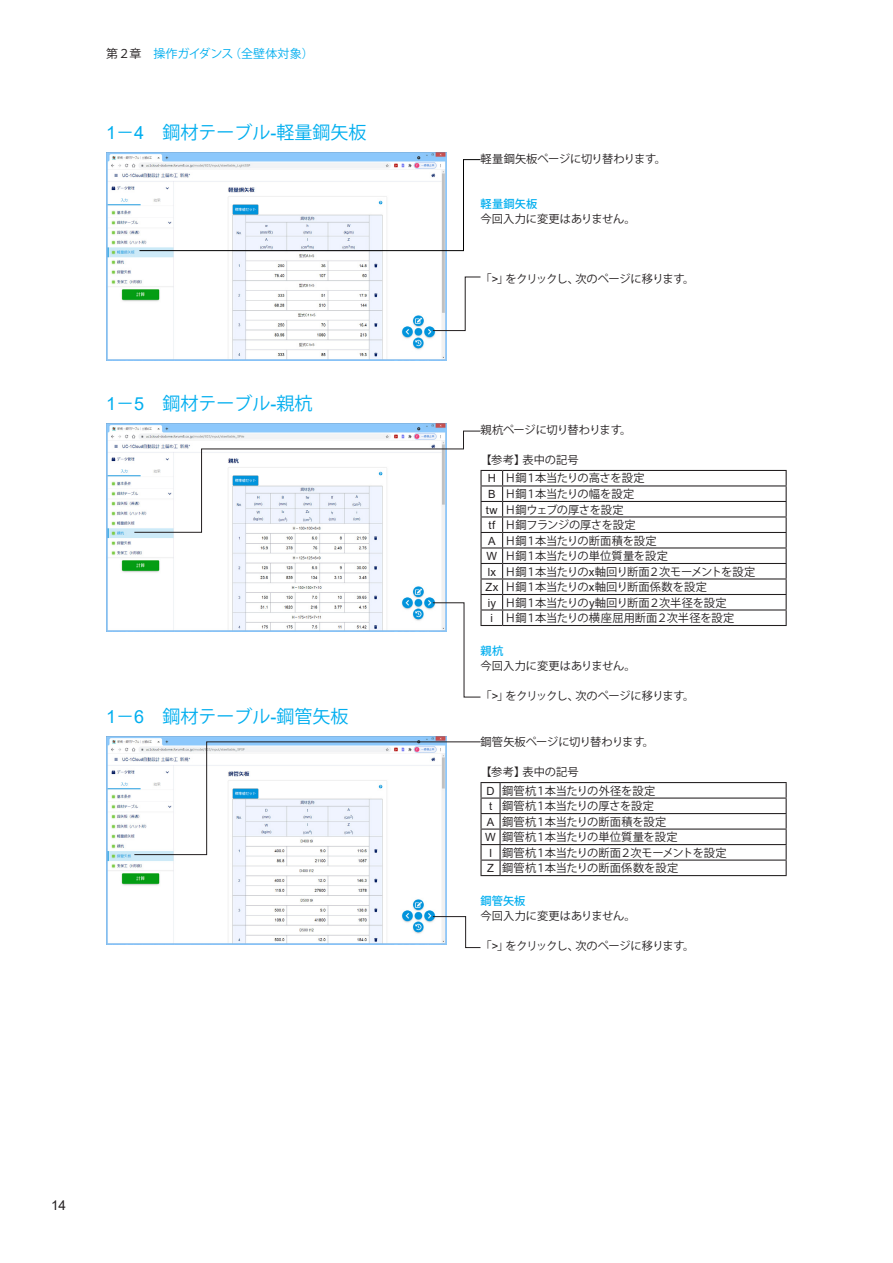
<style>
.page{position:relative;width:893px;height:1263px;background:#fff}
.page>*{position:absolute;margin:0;border:0;box-sizing:border-box;transform-origin:0 0}
.t1{font:18px "Koz Go Pro";color:#00aeef}
.t2{font:13.5px "Arial";color:#231f20}
.t3{font:12px "Koz Go Pro";letter-spacing:-.005em;color:#00aeef}
.キャプション{font:11.25px "Koz Go Pro";letter-spacing:-.025em;color:#231f20}
.キャプション-2{font:11.25px "Koz Go Pro";letter-spacing:-.07em;color:#231f20}
.キャプション-3{font:11.25px "Arial";letter-spacing:.035em;color:#231f20}
.キャプション-4{font:11.25px "Koz Go Pro";letter-spacing:-.055em;color:#231f20}
.キャプション-5{font:11.25px "Koz Go Pro";color:#231f20}
.キャプションカラー{font:500 11.25px "Koz Go Pro";letter-spacing:.015em;color:#00aeef}
.s1{color:#231f20}
.s2{font-family:"Arial"}
</style>
<div class="page">
<img style="left:106px;top:153px;width:340px;height:208px">
<img style="left:106px;top:423px;width:340px;height:208px">
<hr style="left:503px;top:470px;width:284px;height:1px;background:#231f20">
<hr style="left:503px;top:485px;width:284px;height:1px;background:#231f20">
<hr style="left:503px;top:501px;width:284px;height:1px;background:#231f20">
<hr style="left:503px;top:516px;width:284px;height:1px;background:#231f20">
<hr style="left:503px;top:532px;width:284px;height:1px;background:#231f20">
<hr style="left:503px;top:547px;width:284px;height:1px;background:#231f20">
<hr style="left:503px;top:563px;width:284px;height:1px;background:#231f20">
<hr style="left:503px;top:578px;width:284px;height:1px;background:#231f20">
<hr style="left:503px;top:594px;width:284px;height:1px;background:#231f20">
<hr style="left:503px;top:609px;width:284px;height:1px;background:#231f20">
<svg style="left:786px;top:471px;width:1px;height:154px"></svg>
<hr style="left:503px;top:625px;width:284px;height:1px;background:#231f20">
<svg style="left:134px;top:430px;width:369px;height:268px"></svg>
<hr style="left:500px;top:782px;width:287px;height:1px;background:#231f20">
<hr style="left:500px;top:797px;width:287px;height:2px;background:#231f20">
<hr style="left:500px;top:813px;width:287px;height:1px;background:#231f20">
<hr style="left:500px;top:828px;width:287px;height:2px;background:#231f20">
<hr style="left:500px;top:844px;width:287px;height:1px;background:#231f20">
<hr style="left:500px;top:859px;width:287px;height:2px;background:#231f20">
<svg style="left:786px;top:783px;width:1px;height:92px"></svg>
<hr style="left:500px;top:875px;width:287px;height:1px;background:#231f20">
<img style="left:106px;top:736px;width:340px;height:208px">
<svg style="left:134px;top:741px;width:367px;height:135px"></svg>
<svg style="left:432px;top:916px;width:49px;height:32px"></svg>
<svg style="left:139px;top:159px;width:342px;height:92px"></svg>
<svg style="left:432px;top:276px;width:49px;height:55px"></svg>
<p class="t3" style="left:106px;top:46px;width:209px"><span class="s1">第２章　</span>操作ガイダンス（全壁体対象）</p>
<p class="t1" style="left:106px;top:121px;width:262px"><span class="s2">1</span>－<span class="s2">4</span> 鋼材テーブル<span class="s2">-</span>軽量鋼矢板</p>
<p class="t1" style="left:106px;top:391px;width:208px"><span class="s2">1</span>－<span class="s2">5</span> 鋼材テーブル<span class="s2">-</span>親杭</p>
<p class="t1" style="left:106px;top:705px;width:244px"><span class="s2">1</span>－<span class="s2">6</span> 鋼材テーブル<span class="s2">-</span>鋼管矢板</p>
<p class="t2" style="left:51px;top:1196px;width:17px">14</p>
<p class="キャプション" style="left:480px;top:151px;width:187px">軽量鋼矢板ページに切り替わります。</p>
<p class="キャプションカラー" style="left:480px;top:197px;width:58px">軽量鋼矢板</p>
<p class="キャプション" style="left:480px;top:211px;width:157px">今回入力に変更はありません。</p>
<p class="キャプション" style="left:480px;top:271px;width:215px">「<span class="s2">&gt;</span>」をクリックし、次のページに移ります。</p>
<p class="キャプション" style="left:480px;top:423px;width:152px">親杭ページに切り替わります。</p>
<p class="キャプション" style="left:480px;top:453px;width:100px">【参考】表中の記号</p>
<p class="キャプション-3" style="left:488px;top:471px;width:10px">H</p>
<p class="キャプション" style="left:505px;top:471px;width:141px">Ｈ鋼１本当たりの高さを設定</p>
<p class="キャプション-3" style="left:488px;top:486px;width:9px">B</p>
<p class="キャプション" style="left:505px;top:487px;width:131px">Ｈ鋼１本当たりの幅を設定</p>
<p class="キャプション-3" style="left:486px;top:502px;width:13px">tw</p>
<p class="キャプション" style="left:505px;top:502px;width:121px">Ｈ鋼ウェブの厚さを設定</p>
<p class="キャプション-3" style="left:488px;top:517px;width:8px">tf</p>
<p class="キャプション" style="left:505px;top:518px;width:133px">Ｈ鋼フランジの厚さを設定</p>
<p class="キャプション-3" style="left:488px;top:533px;width:9px">A</p>
<p class="キャプション" style="left:505px;top:533px;width:154px">Ｈ鋼１本当たりの断面積を設定</p>
<p class="キャプション-3" style="left:486px;top:548px;width:12px">W</p>
<p class="キャプション" style="left:505px;top:549px;width:165px">Ｈ鋼１本当たりの単位質量を設定</p>
<p class="キャプション-3" style="left:488px;top:564px;width:10px">lx</p>
<p class="キャプション-2" style="left:505px;top:564px;width:252px">Ｈ鋼１本当たりの<span class="s2">x</span>軸回り断面２次モーメントを設定</p>
<p class="キャプション-3" style="left:485px;top:579px;width:14px">Zx</p>
<p class="キャプション" style="left:505px;top:580px;width:204px">Ｈ鋼１本当たりの<span class="s2">x</span>軸回り断面係数を設定</p>
<p class="キャプション-3" style="left:488px;top:595px;width:10px">iy</p>
<p class="キャプション" style="left:505px;top:595px;width:224px">Ｈ鋼１本当たりの<span class="s2">y</span>軸回り断面２次半径を設定</p>
<p class="キャプション-3" style="left:491px;top:610px;width:4px">i</p>
<p class="キャプション" style="left:505px;top:611px;width:231px">Ｈ鋼１本当たりの横座屈用断面２次半径を設定</p>
<p class="キャプションカラー" style="left:480px;top:644px;width:24px">親杭</p>
<p class="キャプション" style="left:480px;top:659px;width:157px">今回入力に変更はありません。</p>
<p class="キャプション" style="left:480px;top:689px;width:215px">「<span class="s2">&gt;</span>」をクリックし、次のページに移ります。</p>
<p class="キャプション" style="left:480px;top:735px;width:175px">鋼管矢板ページに切り替わります。</p>
<p class="キャプション" style="left:480px;top:765px;width:100px">【参考】表中の記号</p>
<p class="キャプション-3" style="left:486px;top:783px;width:10px">D</p>
<p class="キャプション" style="left:502px;top:783px;width:155px">鋼管杭１本当たりの外径を設定</p>
<p class="キャプション-3" style="left:489px;top:798px;width:5px">t</p>
<p class="キャプション" style="left:502px;top:799px;width:154px">鋼管杭１本当たりの厚さを設定</p>
<p class="キャプション-3" style="left:487px;top:814px;width:9px">A</p>
<p class="キャプション" style="left:502px;top:814px;width:166px">鋼管杭１本当たりの断面積を設定</p>
<p class="キャプション-3" style="left:485px;top:829px;width:12px">W</p>
<p class="キャプション" style="left:502px;top:830px;width:177px">鋼管杭１本当たりの単位質量を設定</p>
<p class="キャプション-3" style="left:489px;top:845px;width:5px">I</p>
<p class="キャプション-4" style="left:502px;top:845px;width:226px">鋼管杭１本当たりの断面２次モーメントを設定</p>
<p class="キャプション-3" style="left:487px;top:860px;width:8px">Z</p>
<p class="キャプション-5" style="left:502px;top:861px;width:178px">鋼管杭１本当たりの断面係数を設定</p>
<p class="キャプションカラー" style="left:480px;top:894px;width:47px">鋼管矢板</p>
<p class="キャプション" style="left:480px;top:909px;width:157px">今回入力に変更はありません。</p>
<p class="キャプション" style="left:480px;top:939px;width:215px">「<span class="s2">&gt;</span>」をクリックし、次のページに移ります。</p>
</div>
